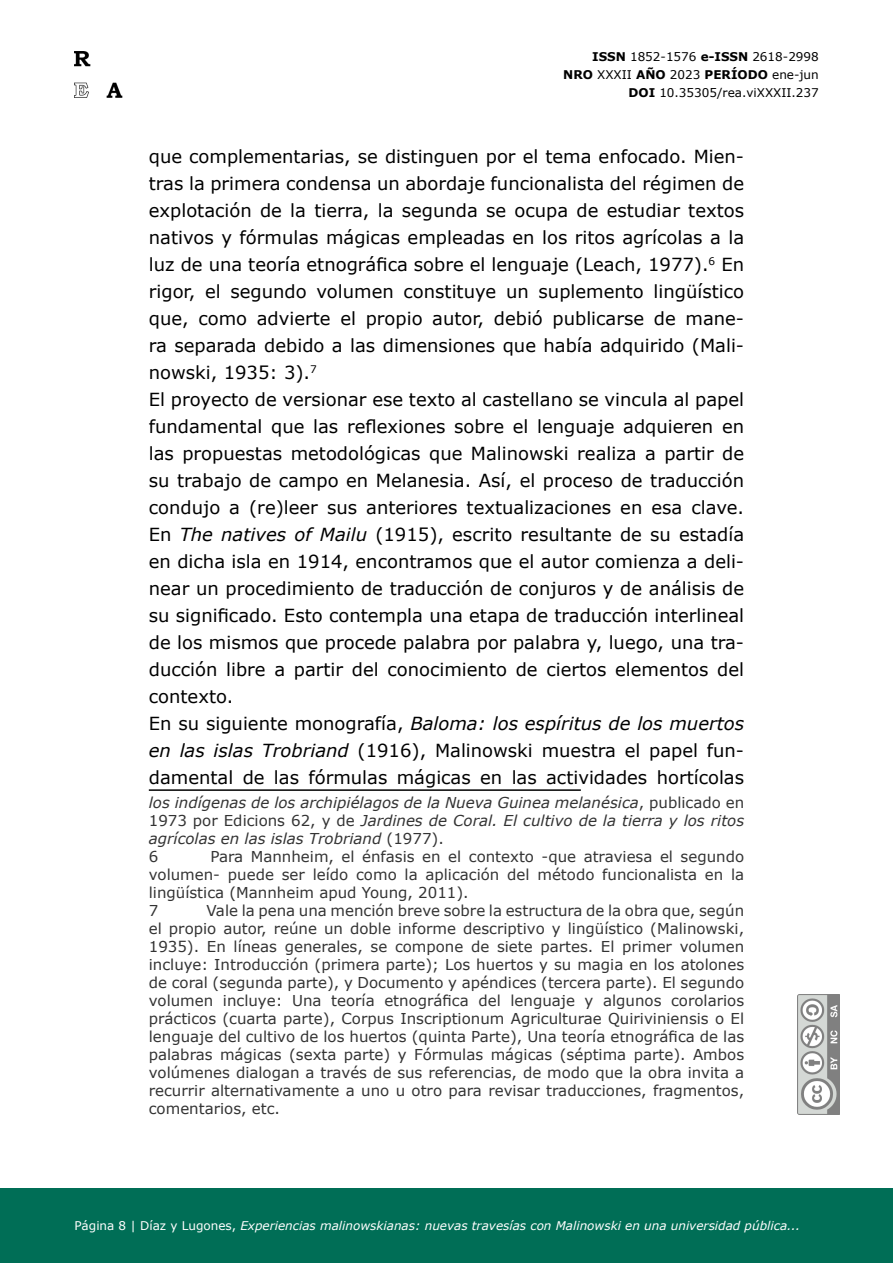
<style>
.page{position:relative;width:893px;height:1263px;background:#fff}
.page>*{position:absolute;margin:0;border:0;box-sizing:border-box;transform-origin:0 0}
.t1{font:18px/27px "Verdana";color:#000;text-align:justify}
.Notas_a_pie{font:15px/18px "Verdana";color:#333;text-align:justify}
.t2{font:italic 15px/18px "Verdana";color:#333;text-align:justify}
.t3{font:italic 12px "Verdana";color:#fff}
.t4{font:12px/18px "Verdana";color:#000;text-align:right}
.s1{font-weight:700}
.s2{font-style:italic}
.s3{font-style:normal}
</style>
<div class="page">
<img style="left:798px;top:994px;width:42px;height:120px">
<div style="left:0;top:1188px;width:893px;height:75px;background:#006e56"></div>
<img style="left:74px;top:52px;width:49px;height:45px">
<hr style="left:149px;top:789px;width:432px;height:2px;background:#000">
<p class="t4" style="left:563px;top:47px;width:257px"><span class="s1">ISSN</span> 1852-1576 <span class="s1">e-ISSN</span> 2618-2998<br><span class="s1">NRO</span> XXXII <span class="s1">AÑO</span> 2023 <span class="s1">PERÍODO</span> ene-jun<br><span class="s1">DOI</span> 10.35305/rea.viXXXII.237</p>
<p class="t1" style="left:149px;top:142px;width:597px">que complementarias, se distinguen por el tema enfocado. Mien&shy;tras la primera condensa un abordaje funcionalista del régimen de explotación de la tierra, la segunda se ocupa de estudiar textos nativos y fórmulas mágicas empleadas en los ritos agrícolas a la luz de una teoría etnográfica sobre el lenguaje (Leach, 1977).<sup>6</sup> En rigor, el segundo volumen constituye un suplemento lingüístico que, como advierte el propio autor, debió publicarse de mane&shy;ra separada debido a las dimensiones que había adquirido (Mali&shy;nowski, 1935: 3).<sup>7</sup></p>
<p class="t1" style="left:149px;top:385px;width:597px">El proyecto de versionar ese texto al castellano se vincula al papel fundamental que las reflexiones sobre el lenguaje adquieren en las propuestas metodológicas que Malinowski realiza a partir de su trabajo de campo en Melanesia. Así, el proceso de traducción condujo a (re)leer sus anteriores textualizaciones en esa clave.<br>En <span class="s2">The natives of Mailu</span> (1915), escrito resultante de su estadía en dicha isla en 1914, encontramos que el autor comienza a deli&shy;near un procedimiento de traducción de conjuros y de análisis de su significado. Esto contempla una etapa de traducción interlineal de los mismos que procede palabra por palabra y, luego, una tra&shy;ducción libre a partir del conocimiento de ciertos elementos del contexto.</p>
<p class="t1" style="left:149px;top:709px;width:597px">En su siguiente monografía, <span class="s2">Baloma: los espíritus de los muertos en las islas Trobriand</span> (1916), Malinowski muestra el papel fun&shy;damental de las fórmulas mágicas en las actividades hortícolas</p>
<p class="t2" style="left:149px;top:793px;width:597px">los indígenas de los archipiélagos de la Nueva Guinea melanésica<span class="s3">, publicado en 1973 por Edicions 62, y de</span> Jardines de Coral. El cultivo de la tierra y los ritos agrícolas en las islas Trobriand <span class="s3">(1977).</span></p>
<p class="Notas_a_pie" style="left:149px;top:847px;width:11px">6</p>
<p class="Notas_a_pie" style="left:149px;top:847px;width:597px;text-indent:62px">Para Mannheim, el énfasis en el contexto -que atraviesa el segundo volumen- puede ser leído como la aplicación del método funcionalista en la lingüística (Mannheim apud Young, 2011).</p>
<p class="Notas_a_pie" style="left:149px;top:901px;width:11px">7</p>
<p class="Notas_a_pie" style="left:149px;top:901px;width:597px;text-indent:58px">Vale la pena una mención breve sobre la estructura de la obra que, según el propio autor, reúne un doble informe descriptivo y lingüístico (Malinowski, 1935). En líneas generales, se compone de siete partes. El primer volumen incluye: Introducción (primera parte); Los huertos y su magia en los atolones de coral (segunda parte), y Documento y apéndices (tercera parte). El segundo volumen incluye: Una teoría etnográfica del lenguaje y algunos corolarios prácticos (cuarta parte), Corpus Inscriptionum Agriculturae Quiriviniensis o El lenguaje del cultivo de los huertos (quinta Parte), Una teoría etnográfica de las palabras mágicas (sexta parte) y Fórmulas mágicas (séptima parte). Ambos volúmenes dialogan a través de sus referencias, de modo que la obra invita a recurrir alternativamente a uno u otro para revisar traducciones, fragmentos, comentarios, etc.</p>
<p class="t3" style="left:74px;top:1217px;width:727px"><span class="s3">Página 8 | Díaz y Lugones,</span> Experiencias malinowskianas: nuevas travesías con Malinowski en una universidad pública...</p>
</div>
